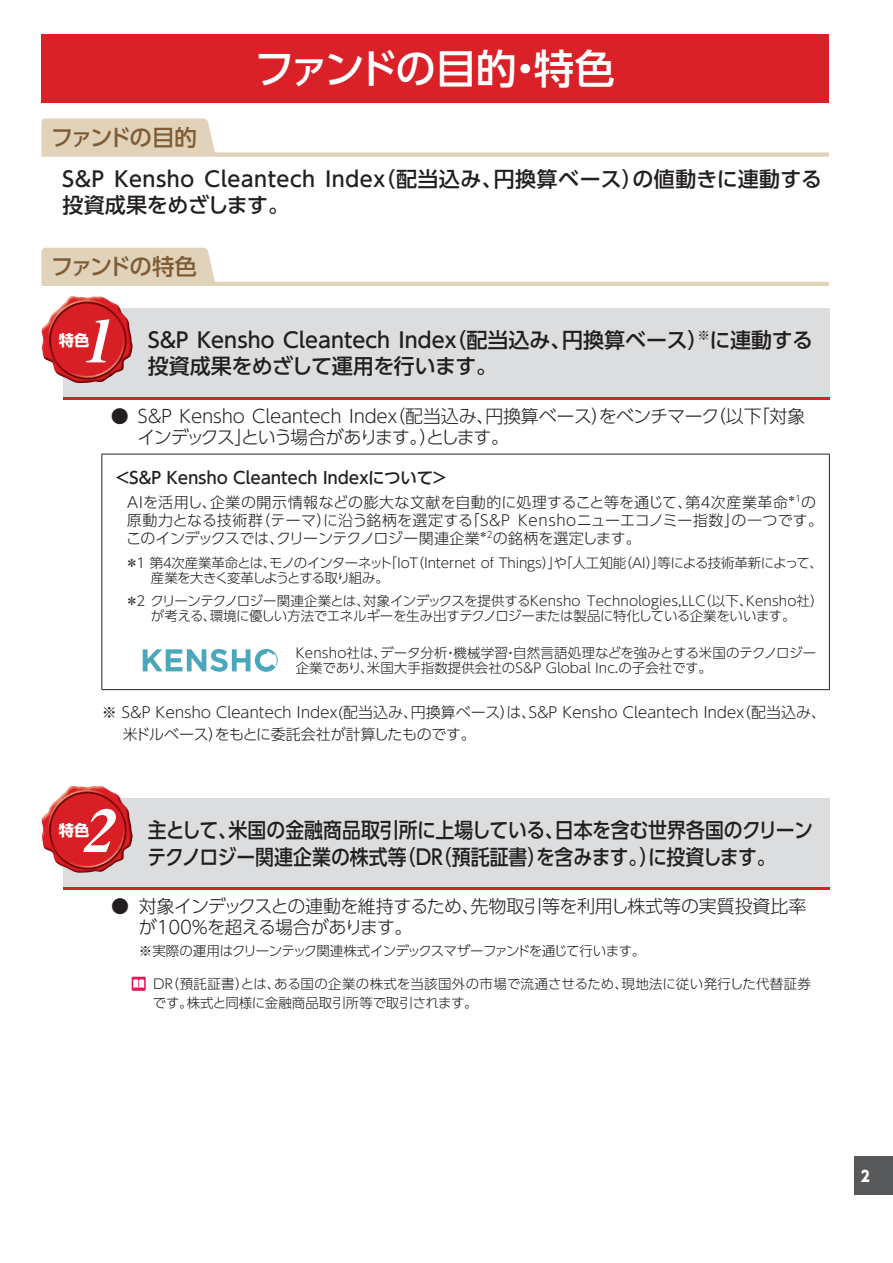
<style>
.page{position:relative;width:893px;height:1263px;background:#fff}
.page>*{position:absolute;margin:0;border:0;box-sizing:border-box;transform-origin:0 0}
.t1{font:italic 58.5px "Midashi Min Pr 5 MA31";color:#fff;scale:1.04 1}
.t2{font:500 40.5px "UD Shin Go Pro";letter-spacing:-.06em;color:#fff}
.t3{font:500 22.5px "UD Shin Go Pro";letter-spacing:-.095em;color:#7e5d36}
.t4{font:500 21px/25.5px "UD Shin Go Pro";letter-spacing:-.02em;color:#231f20}
.t5{font:500 21px/27px "UD Shin Go Pro";letter-spacing:-.02em;color:#231f20;scale:.9 1}
.t6{font:300 18px/21px "UD Shin Go Pro";letter-spacing:-.095em;color:#231f20}
.t7{font:300 18px/21px "UD Shin Go Pro";letter-spacing:-.02em;color:#231f20}
.t8{font:500 16.5px "UD Shin Go Pro";letter-spacing:-.385em;color:#231f20}
.t9{font:700 15.3px "UD Shin Go Pro";color:#fff}
.t10{font:300 15px/18px "UD Shin Go Pro";letter-spacing:.01em;color:#231f20}
.t11{font:300 15px/22.5px "UD Shin Go Pro";letter-spacing:-.35em;color:#231f20}
.t12{font:800 15px "UD Shin Go Pro";color:#fff;scale:.9 1}
.t13{font:300 13.5px/15px "UD Shin Go Pro";letter-spacing:-.01em;color:#231f20}
.t14{font:300 13.5px/15px "UD Shin Go Pro";letter-spacing:-.04em;color:#231f20}
.t15{font:300 13.5px "UD Shin Go Pro";letter-spacing:-.055em;color:#231f20}
</style>
<div class="page">
<div style="left:855px;top:1157px;width:38px;height:38px;background:#57585a"></div>
<div style="left:41px;top:35px;width:788px;height:68px;background:#da2128"></div>
<svg style="left:41px;top:118px;width:788px;height:39px"></svg>
<svg style="left:41px;top:248px;width:788px;height:38px"></svg>
<div style="left:63px;top:309px;width:766px;height:91px;background:#dcdddf"></div>
<hr style="left:63px;top:397px;width:766px;height:3px;background:#da2128">
<img style="left:41px;top:296px;width:92px;height:87px">
<hr style="left:101px;top:454px;width:37px;height:1px;background:#231f20">
<hr style="left:101px;top:454px;width:1px;height:235px;background:#231f20">
<hr style="left:138px;top:454px;width:692px;height:1px;background:#231f20">
<hr style="left:829px;top:454px;width:1px;height:235px;background:#231f20">
<hr style="left:101px;top:689px;width:37px;height:1px;background:#231f20">
<hr style="left:138px;top:689px;width:692px;height:1px;background:#231f20">
<svg style="left:143px;top:649px;width:135px;height:23px"></svg>
<div style="left:63px;top:798px;width:766px;height:92px;background:#dcdddf"></div>
<hr style="left:63px;top:887px;width:766px;height:3px;background:#da2128">
<img style="left:41px;top:786px;width:92px;height:87px">
<svg style="left:132px;top:977px;width:14px;height:14px"></svg>
<svg style="left:133px;top:979px;width:11px;height:9px"></svg>
<h2 class="t2" style="left:254px;top:36px;width:362px">ファンドの目的・特色</h2>
<h3 class="t3" style="left:51px;top:119px;width:147px">ファンドの目的</h3>
<h3 class="t4" style="left:58px;top:166px;width:766px">Ｓ＆Ｐ Ｋｅｎｓｈｏ Ｃｌｅａｎｔｅｃｈ Ｉｎｄｅｘ（配当込み、円換算ベース）の値動きに連動する投資成果をめざします。</h3>
<h3 class="t3" style="left:51px;top:249px;width:148px">ファンドの特色</h3>
<h1 class="t1" style="left:80px;top:295px;width:49px">1</h1>
<h3 class="t4" style="left:143px;top:327px;width:671px">Ｓ＆Ｐ Ｋｅｎｓｈｏ Ｃｌｅａｎｔｅｃｈ Ｉｎｄｅｘ（配当込み、円換算ベース）<sup>※</sup> に連動する投資成果をめざして運用を行います。</h3>
<h3 class="t6" style="left:137px;top:405px;width:669px;text-indent:-26px">● Ｓ＆Ｐ Ｋｅｎｓｈｏ Ｃｌｅａｎｔｅｃｈ Ｉｎｄｅｘ（配当込み、円換算ベース）をベンチマーク（以下「対象インデックス」という場合があります。）とします。</h3>
<p class="t8" style="left:114px;top:464px;width:335px">＜Ｓ＆Ｐ Ｋｅｎｓｈｏ Ｃｌｅａｎｔｅｃｈ Ｉｎｄｅｘについて＞</p>
<p class="t10" style="left:125px;top:493px;width:699px">ＡＩを活用し、企業の開示情報などの膨大な文献を自動的に処理すること等を通じて、第４次産業革命<sup>＊１</sup>の原動力となる技術群（テーマ）に沿う銘柄を選定する「S&amp;P Kenshoニューエコノミー指数」の一つです。このインデックスでは、クリーンテクノロジー関連企業<sup>＊２</sup>の銘柄を選定します。</p>
<p class="t14" style="left:151px;top:555px;width:673px;text-indent:-26px">＊１ 第４次産業革命とは、モノのインターネット「IoT（Internet of Things）」や「人工知能（ＡＩ）」等による技術革新によって、産業を大きく変革しようとする取り組み。</p>
<p class="t13" style="left:125px;top:592px;width:700px;text-align:center">＊２ クリーンテクノロジー関連企業とは、対象インデックスを提供するKensho Technologies,LLC（以下、Kensho社）が考える、環境に優しい方法でエネルギーを生み出すテクノロジーまたは製品に特化している企業をいいます。</p>
<p class="t13" style="left:296px;top:645px;width:522px">Kensho社は、データ分析・機械学習・自然言語処理などを強みとする米国のテクノロジー企業であり、米国大手指数提供会社のS&amp;P Global Inc.の子会社です。</p>
<p class="t11" style="left:123px;top:700px;width:705px;text-indent:-21px">※ Ｓ＆Ｐ Ｋｅｎｓｈｏ Ｃｌｅａｎｔｅｃｈ Ｉｎｄｅｘ(配当込み､円換算ベース）は、Ｓ＆Ｐ Ｋｅｎｓｈｏ Ｃｌｅａｎｔｅｃｈ Ｉｎｄｅｘ（配当込み、米ドルベース）をもとに委託会社が計算したものです。</p>
<p class="t9" style="left:59px;top:328px;width:32px">特色</p>
<h1 class="t1" style="left:80px;top:785px;width:49px">2</h1>
<h3 class="t5" style="left:147px;top:816px;width:741px">主として、米国の金融商品取引所に上場している、日本を含む世界各国のクリーンテクノロジー関連企業の株式等（ＤＲ（預託証書）を含みます。）に投資します。</h3>
<h3 class="t7" style="left:139px;top:895px;width:669px;text-indent:-28px">● 対象インデックスとの連動を維持するため、先物取引等を利用し株式等の実質投資比率が100％を超える場合があります。</h3>
<p class="t15" style="left:139px;top:939px;width:508px">※実際の運用はクリーンテック関連株式インデックスマザーファンドを通じて行います。</p>
<p class="t13" style="left:152px;top:973px;width:660px;line-height:19.5px">ＤＲ（預託証書）とは、ある国の企業の株式を当該国外の市場で流通させるため、現地法に従い発行した代替証券です。株式と同様に金融商品取引所等で取引されます。</p>
<p class="t9" style="left:59px;top:817px;width:32px">特色</p>
<p class="t12" style="left:861px;top:1163px;width:11px">2</p>
</div>
